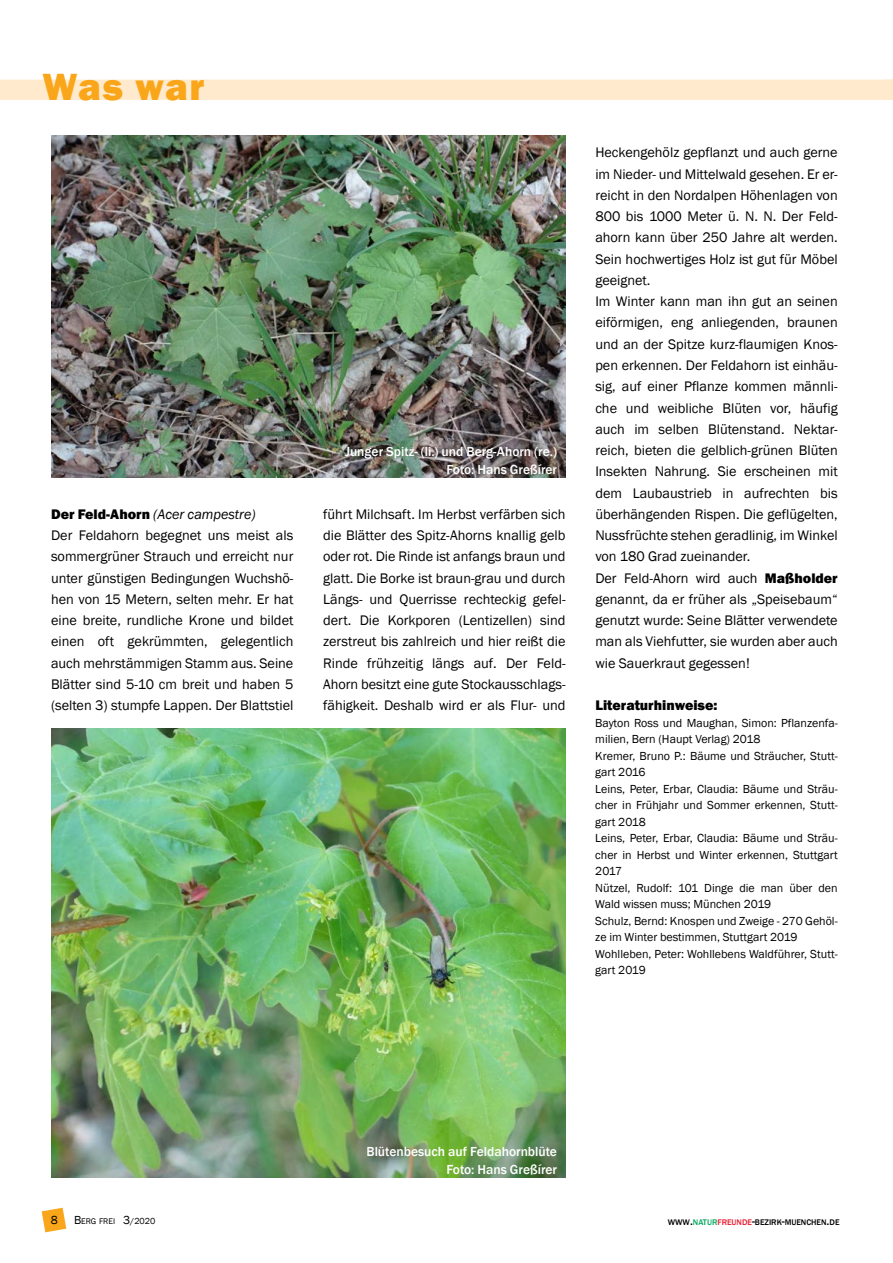
<style>
.page{position:relative;width:893px;height:1263px;background:#fff}
.page>*{position:absolute;margin:0;border:0;box-sizing:border-box;transform-origin:0 0}
.t1{font:800 39px "Franklin Gothic";letter-spacing:.035em;color:#faa61a}
.t2{font:14.25px/21.3px "Franklin Gothic";color:#000}
.t3{font:800 14.25px "Franklin Gothic";color:#000}
.t4{font:500 13.5px/18px "Franklin Gothic";color:#fff;text-align:right}
.t5{font:12px/16.5px "Franklin Gothic";color:#000}
.t6{font:500 8.4px "Franklin Gothic";color:#000}
.t7{font:8.4px "Franklin Gothic";color:#000}
.s1{font-weight:800}
.s2{font-style:italic}
.s3{font-size:12px}
.s4{font-size:9px}
.s5{color:#00a65d}
.s6{color:#ed1b2f}
</style>
<div class="page">
<svg style="left:42px;top:1208px;width:24px;height:24px"></svg>
<img style="left:51px;top:135px;width:515px;height:343px">
<div style="left:0;top:80px;width:893px;height:20px;background:#ffeacd"></div>
<img style="left:51px;top:728px;width:515px;height:450px">
<h1 class="t1" style="left:43px;top:64px;width:163px">Was war</h1>
<p class="t4" style="left:345px;top:442px;width:214px">Junger Spitz- (li.) und Berg-Ahorn (re.)<br>Foto: Hans Greßírer</p>
<p class="t2" style="left:51px;top:503px;width:244px"><span class="s1">Der Feld-Ahorn</span> <span class="s2">(Acer campestre)<br></span>Der Feldahorn begegnet uns meist als sommergrüner Strauch und erreicht nur unter günstigen Bedingungen Wuchshö&shy;hen von 15 Metern, selten mehr. Er hat eine breite, rundliche Krone und bildet einen oft gekrümmten, gelegentlich auch mehrstämmigen Stamm aus. Seine Blätter sind 5-10 cm breit und haben 5 (selten 3) stumpfe Lappen. Der Blattstiel</p>
<p class="t2" style="left:323px;top:503px;width:244px;text-align:justify">führt Milchsaft. Im Herbst verfärben sich die Blätter des Spitz-Ahorns knallig gelb oder rot. Die Rinde ist anfangs braun und glatt. Die Borke ist braun-grau und durch Längs- und Querrisse rechteckig gefel&shy;dert. Die Korkporen (Lentizellen) sind zerstreut bis zahlreich und hier reißt die Rinde frühzeitig längs auf. Der Feld-Ahorn besitzt eine gute Stockausschlags&shy;fähigkeit. Deshalb wird er als Flur- und</p>
<p class="t2" style="left:595px;top:142px;width:244px">Heckengehölz gepflanzt und auch gerne im Nieder- und Mittelwald gesehen. Er er&shy;reicht in den Nordalpen Höhenlagen von 800 bis 1000 Meter ü. N. N. Der Feld&shy;ahorn kann über 250 Jahre alt werden.<br>Sein hochwertiges Holz ist gut für Möbel geeignet.<br>Im Winter kann man ihn gut an seinen eiförmigen, eng anliegenden, braunen und an der Spitze kurz-flaumigen Knos&shy;pen erkennen. Der Feldahorn ist einhäu&shy;sig, auf einer Pflanze kommen männli&shy;che und weibliche Blüten vor, häufig auch im selben Blütenstand. Nektar&shy;reich, bieten die gelblich-grünen Blüten Insekten Nahrung. Sie erscheinen mit dem Laubaustrieb in aufrechten bis überhängenden Rispen. Die geflügelten, Nussfrüchte stehen geradlinig, im Winkel von 180 Grad zueinander.<br>Der Feld-Ahorn wird auch <span class="s1">Maßholder </span>genannt, da er früher als „Speisebaum“ genutzt wurde: Seine Blätter verwendete man als Viehfutter, sie wurden aber auch wie Sauerkraut gegessen!</p>
<p class="t3" style="left:595px;top:697px;width:124px">Literaturhinweise:</p>
<p class="t5" style="left:595px;top:714px;width:244px">Bayton Ross und Maughan, Simon: Pflanzenfa&shy;milien, Bern (Haupt Verlag) 2018<br>Kremer, Bruno P.: Bäume und Sträucher, Stutt&shy;gart 2016<br>Leins, Peter, Erbar, Claudia: Bäume und Sträu&shy;cher in Frühjahr und Sommer erkennen, Stutt&shy;gart 2018<br>Leins, Peter, Erbar, Claudia: Bäume und Sträu&shy;cher in Herbst und Winter erkennen, Stuttgart 2017<br>Nützel, Rudolf: 101 Dinge die man über den Wald wissen muss; München 2019<br>Schulz, Bernd: Knospen und Zweige - 270 Gehöl&shy;ze im Winter bestimmen, Stuttgart 2019<br>Wohlleben, Peter: Wohllebens Waldführer, Stutt&shy;gart 2019</p>
<p class="t4" style="left:366px;top:1142px;width:192px">Blütenbesuch auf Feldahornblüte<br>Foto: Hans Greßírer</p>
<p class="t5" style="left:51px;top:1211px;width:9px">8</p>
<p class="t7" style="left:74px;top:1216px;width:83px"><span class="s3">B</span>ERG FREI <span class="s3">3</span><span class="s4">/2020</span></p>
<p class="t6" style="left:668px;top:1217px;width:173px">WWW<span class="s3">.</span><span class="s5">NATUR</span><span class="s6">FREUNDE</span><span class="s3">-</span>BEZIRK<span class="s3">-</span>MUENCHEN<span class="s3">.</span>DE</p>
</div>
